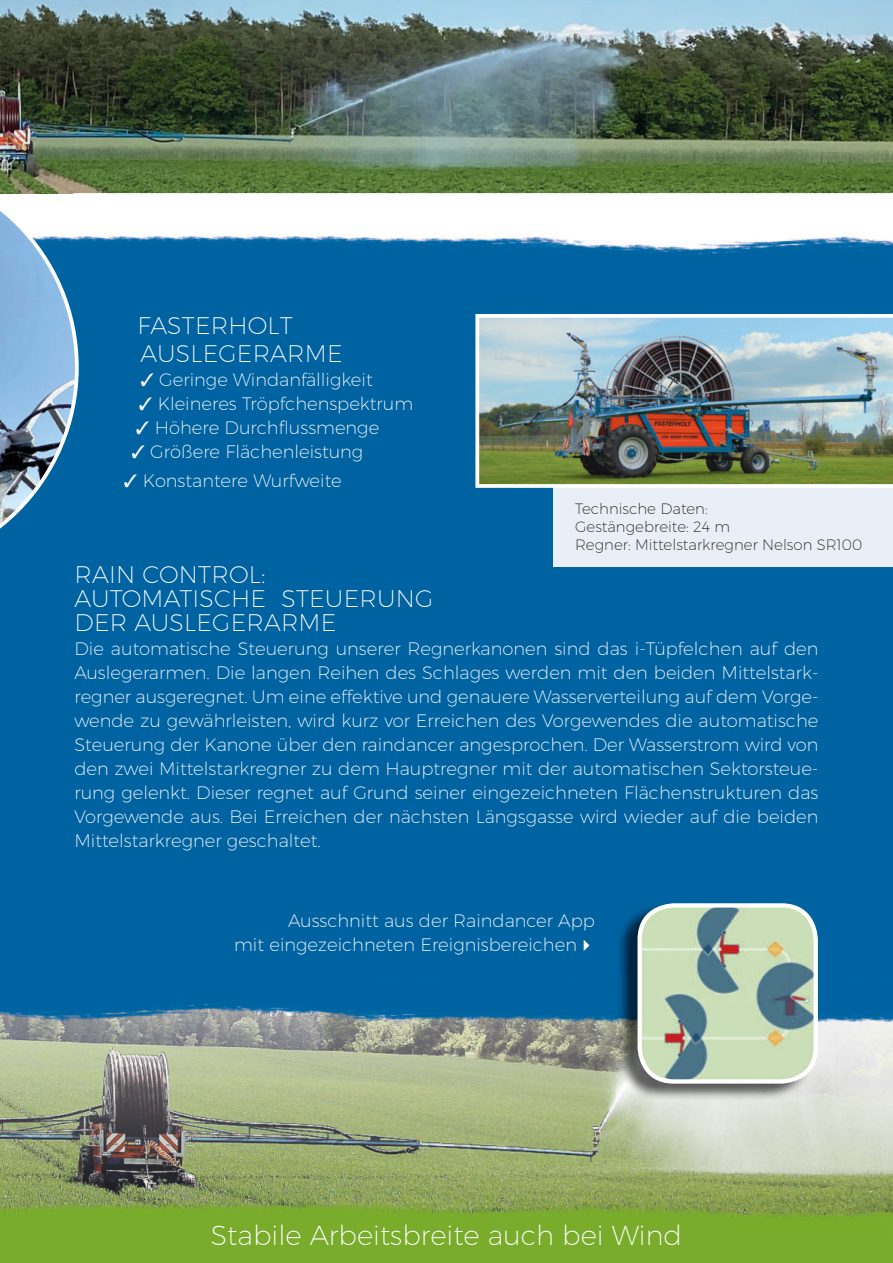
<style>
.page{position:relative;width:893px;height:1263px;background:#fff}
.page>*{position:absolute;margin:0;border:0;box-sizing:border-box;transform-origin:0 0}
.t1{font:200 27.45px "Montserrat";color:#fff}
.t2{font:200 24px/24px "Montserrat";letter-spacing:.01em;color:#fff}
.t3{font:200 18px/24px "Montserrat";color:#fff;text-align:justify}
.t4{font:200 15px/18px "Montserrat";color:#1d1d1b}
</style>
<div class="page">
<img style="left:0;top:1035px;width:52px;height:153px">
<img style="left:52px;top:1035px;width:578px;height:153px">
<img style="left:789px;top:1035px;width:104px;height:153px">
<img style="left:630px;top:1101px;width:159px;height:87px">
<img style="left:818px;top:974px;width:75px;height:61px">
<img style="left:210px;top:974px;width:406px;height:61px">
<img style="left:0;top:974px;width:210px;height:61px">
<img style="left:0;top:0;width:893px;height:193px">
<img style="left:79px;top:234px;width:814px;height:34px">
<div style="left:0;top:268px;width:893px;height:706px;background:#0063a1"></div>
<img style="left:616px;top:912px;width:198px;height:189px">
<img style="left:640px;top:907px;width:176px;height:174px">
<div style="left:637px;top:903px;width:181px;height:181px;border:4px solid #fff;border-radius:34px"></div>
<div style="left:553px;top:487px;width:340px;height:79px;background:#eaeef7"></div>
<img style="left:475px;top:314px;width:418px;height:174px">
<img style="left:0;top:1188px;width:893px;height:74px">
<hr style="left:0;top:1262px;width:893px;height:1px;background:#7aac2b">
<img style="left:0;top:156px;width:72px;height:7px">
<img style="left:0;top:163px;width:79px;height:366px">
<h2 class="t2" style="left:138px;top:311px;width:207px;line-height:28.8px">FASTERHOLT<br>AUSLEGERARME</h2>
<p class="t3" style="left:140px;top:368px;width:234px">✓ Geringe Windanfälligkeit</p>
<p class="t3" style="left:139px;top:392px;width:276px">✓ Kleineres Tröpfchenspektrum</p>
<p class="t3" style="left:136px;top:416px;width:245px">✓ Höhere Durchflussmenge</p>
<p class="t3" style="left:131px;top:440px;width:233px">✓ Größere Flächenleistung</p>
<p class="t3" style="left:124px;top:469px;width:219px">✓ Konstantere Wurfweite</p>
<p class="t4" style="left:575px;top:500px;width:289px">Technische Daten:<br>Gestängebreite: 24 m<br>Regner: Mittelstarkregner Nelson SR100</p>
<h2 class="t2" style="left:75px;top:563px;width:360px">RAIN CONTROL:<br>AUTOMATISCHE STEUERUNG<br>DER AUSLEGERARME</h2>
<p class="t3" style="left:74px;top:637px;width:746px">Die automatische Steuerung unserer Regnerkanonen sind das i-Tüpfelchen auf den Auslegerarmen. Die langen Reihen des Schlages werden mit den beiden Mittelstark&shy;regner ausgeregnet. Um eine effektive und genauere Wasserverteilung auf dem Vorge&shy;wende zu gewährleisten, wird kurz vor Erreichen des Vorgewendes die automatische Steuerung der Kanone über den raindancer angesprochen. Der Wasserstrom wird von den zwei Mittelstarkregner zu dem Hauptregner mit der automatischen Sektorsteue&shy;rung gelenkt. Dieser regnet auf Grund seiner eingezeichneten Flächenstrukturen das Vorgewende aus. Bei Erreichen der nächsten Längsgasse wird wieder auf die beiden Mittelstarkregner geschaltet.</p>
<p class="t3" style="left:234px;top:908px;width:362px;text-align:right">Ausschnitt aus der Raindancer App<br>mit eingezeichneten Ereignisbereichen✔</p>
<h1 class="t1" style="left:211px;top:1221px;width:473px">Stabile Arbeitsbreite auch bei Wind</h1>
</div>
